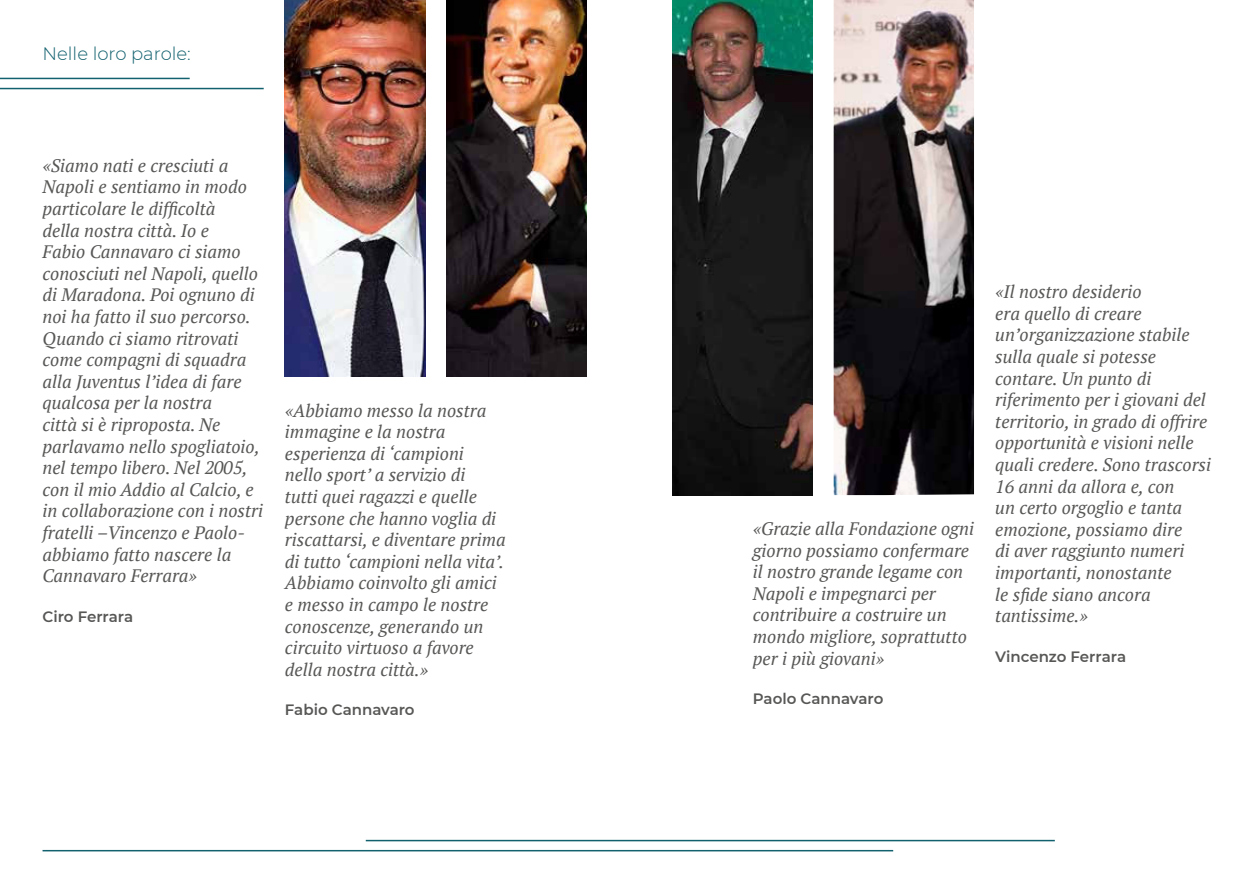
<style>
.page{position:relative;width:1259px;height:893px;background:#fff}
.page>*{position:absolute;margin:0;border:0;box-sizing:border-box;transform-origin:0 0}
.t1{font:italic 18px/21.6px "PT Serif";color:#575756}
.t2{font:300 18px "Montserrat";color:#12616f}
.t3{font:600 15px "Montserrat";color:#575756}
</style>
<div class="page">
<img style="left:672px;top:0;width:140px;height:495px">
<img style="left:285px;top:0;width:140px;height:377px">
<img style="left:446px;top:0;width:141px;height:377px">
<img style="left:833px;top:0;width:141px;height:495px">
<hr style="left:0;top:88px;width:264px;height:1px;background:#12616f">
<hr style="left:43px;top:850px;width:850px;height:1px;background:#12616f">
<hr style="left:0;top:78px;width:190px;height:1px;background:#12616f">
<hr style="left:366px;top:840px;width:688px;height:1px;background:#12616f">
<p class="t2" style="left:43px;top:44px;width:150px">Nelle loro parole:</p>
<p class="t1" style="left:43px;top:155px;width:222px">«Siamo nati e cresciuti a<br>Napoli e sentiamo in modo particolare le difficoltà<br>della nostra città. Io e<br>Fabio Cannavaro ci siamo conosciuti nel Napoli, quello di Maradona. Poi ognuno di noi ha fatto il suo percorso.<br>Quando ci siamo ritrovati come compagni di squadra alla Juventus l’idea di fare qualcosa per la nostra<br>città si è riproposta. Ne parlavamo nello spogliatoio, nel tempo libero. Nel 2005, con il mio Addio al Calcio, e in collaborazione con i nostri fratelli –Vincenzo e Paolo&shy;abbiamo fatto nascere la<br>Cannavaro Ferrara»</p>
<p class="t3" style="left:43px;top:608px;width:92px">Ciro Ferrara</p>
<p class="t1" style="left:285px;top:400px;width:222px">«Abbiamo messo la nostra immagine e la nostra esperienza di ‘campioni<br>nello sport’ a servizio di<br>tutti quei ragazzi e quelle persone che hanno voglia di riscattarsi, e diventare prima di tutto ‘campioni nella vita’.<br>Abbiamo coinvolto gli amici e messo in campo le nostre conoscenze, generando un circuito virtuoso a favore della nostra città.»</p>
<p class="t3" style="left:285px;top:702px;width:131px">Fabio Cannavaro</p>
<p class="t1" style="left:753px;top:518px;width:223px">«Grazie alla Fondazione ogni giorno possiamo confermare il nostro grande legame con<br>Napoli e impegnarci per contribuire a costruire un mondo migliore, soprattutto per i più giovani»</p>
<p class="t3" style="left:753px;top:691px;width:132px">Paolo Cannavaro</p>
<p class="t1" style="left:995px;top:281px;width:217px">«Il nostro desiderio<br>era quello di creare un’organizzazione stabile sulla quale si potesse contare. Un punto di riferimento per i giovani del territorio, in grado di offrire opportunità e visioni nelle quali credere. Sono trascorsi<br>16 anni da allora e, con<br>un certo orgoglio e tanta emozione, possiamo dire<br>di aver raggiunto numeri importanti, nonostante<br>le sfide siano ancora tantissime.»</p>
<p class="t3" style="left:995px;top:648px;width:132px">Vincenzo Ferrara</p>
</div>
